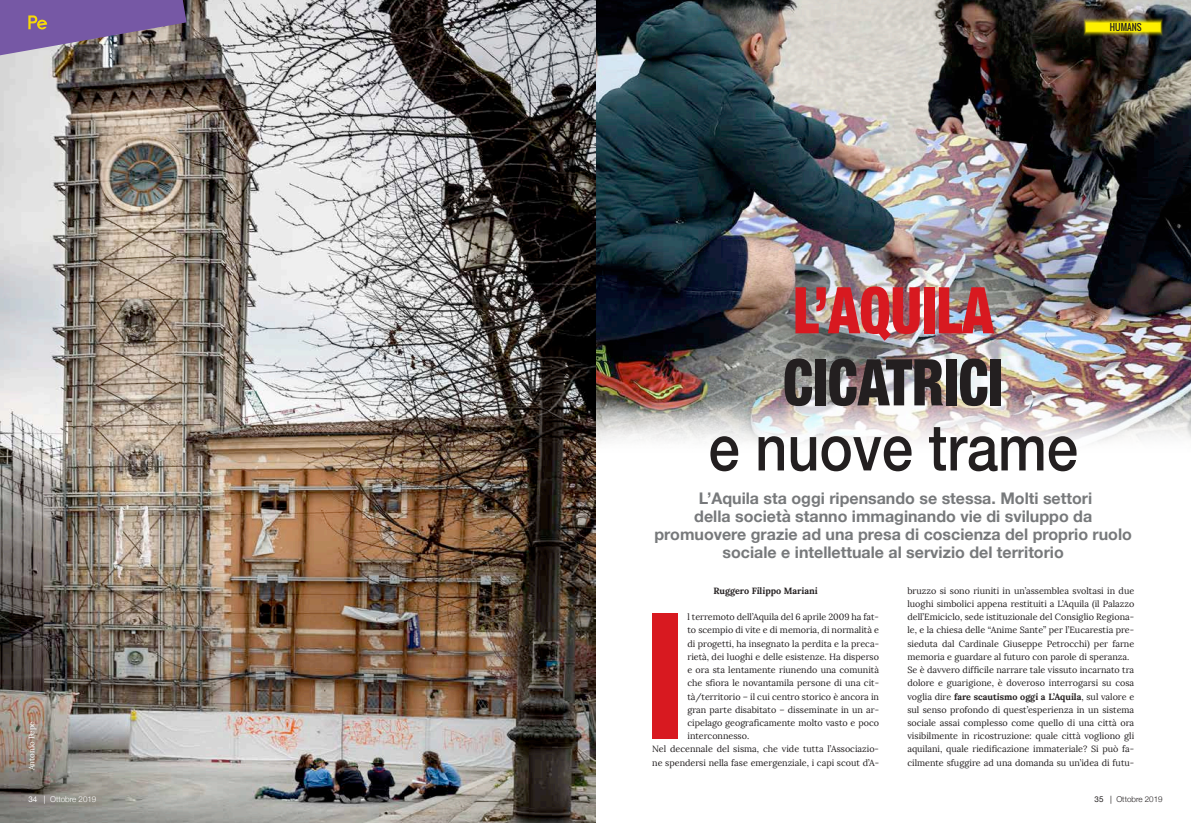
<style>
.page{position:relative;width:1191px;height:823px;background:#fff}
.page>*{position:absolute;margin:0;border:0;box-sizing:border-box;transform-origin:0 0}
.t1{font:700 condensed 175.4px "Helvetica Neue";color:#d81920}
.t2{font:500 64.4px "Helvetica Neue";color:#231f20;scale:.87 1}
.t3{font:900 condensed 64.4px "Helvetica Neue";color:#231f20;scale:.87 1}
.t4{font:900 condensed 64.4px "Helvetica Neue";color:#d81920;scale:.87 1}
.t5{font:700 16px/18px "Helvetica Neue";color:#77797b;text-align:center}
.t6{font:9px/13.2px "Lora";color:#231f20}
.t7{font:700 9px "Lora";color:#231f20}
.t8{font:9px "Oswald";color:#231f20}
.t9{font:300 8px "Helvetica Neue";color:#231f20}
.t10{font:300 8px "Helvetica Neue";color:#fff}
.t11{font:8px "Lora";color:#fff}
.s1{font-weight:400}
.s2{font-weight:700}
</style>
<div class="page">
<img style="left:595px;top:0;width:596px;height:455px">
<img style="left:0;top:0;width:595px;height:822px">
<svg style="left:1083px;top:17px;width:79px;height:20px;background:#afa513"></svg>
<svg style="left:0;top:0;width:187px;height:55px;background:#7b6494"></svg>
<p class="t11" style="left:27px;top:770px;width:51px;rotate:-90deg">Antonio Pepe</p>
<p class="t10" style="left:28px;top:792px;width:70px"><span class="s1">34 |</span> Ottobre 2019</p>
<p class="t8" style="left:1109px;top:20px;width:33px">HUMANS</p>
<h2 class="t4" style="left:793px;top:257px;width:198px">L’AQUILA</h2>
<h2 class="t3" style="left:783px;top:329px;width:250px">CICATRICI</h2>
<h2 class="t2" style="left:708px;top:395px;width:426px">e nuove trame</h2>
<h3 class="t5" style="left:654px;top:489px;width:479px">L’Aquila sta oggi ripensando se stessa. Molti settori<br>della società stanno immaginando vie di sviluppo da promuovere grazie ad una presa di coscienza del proprio ruolo sociale e intellettuale al servizio del territorio</h3>
<p class="t7" style="left:713px;top:584px;width:106px">Ruggero Filippo Mariani</p>
<h1 class="t1" style="left:642px;top:530px;width:47px">I</h1>
<p class="t6" style="left:687px;top:610px;width:193px">l terremoto dell’Aquila del 6 aprile 2009 ha fat-</p>
<p class="t6" style="left:687px;top:623px;width:193px">to scempio di vite e di memoria, di normalità e</p>
<p class="t6" style="left:687px;top:636px;width:193px">di progetti, ha insegnato la perdita e la preca-</p>
<p class="t6" style="left:687px;top:649px;width:193px">rietà, dei luoghi e delle esistenze. Ha disperso</p>
<p class="t6" style="left:687px;top:663px;width:193px">e ora sta lentamente riunendo una comunità</p>
<p class="t6" style="left:687px;top:676px;width:193px">che sfiora le novantamila persone di una cit-</p>
<p class="t6" style="left:687px;top:689px;width:193px">tà/territorio – il cui centro storico è ancora in</p>
<p class="t6" style="left:687px;top:702px;width:193px">gran parte disabitato – disseminate in un ar-</p>
<p class="t6" style="left:687px;top:715px;width:193px">cipelago geograficamente molto vasto e poco</p>
<p class="t6" style="left:687px;top:729px;width:63px">interconnesso.</p>
<p class="t6" style="left:652px;top:742px;width:228px">Nel decennale del sisma, che vide tutta l’Associazio-</p>
<p class="t6" style="left:652px;top:755px;width:228px">ne spendersi nella fase emergenziale, i capi scout d’A-</p>
<p class="t6" style="left:907px;top:583px;width:228px">bruzzo si sono riuniti in un’assemblea svoltasi in due luoghi simbolici appena restituiti a L’Aquila (il Palazzo dell’Emiciclo, sede istituzionale del Consiglio Regiona&shy;le, e la chiesa delle “Anime Sante” per l’Eucarestia pre&shy;sieduta dal Cardinale Giuseppe Petrocchi) per farne memoria e guardare al futuro con parole di speranza.<br>Se è davvero difficile narrare tale vissuto incarnato tra dolore e guarigione, è doveroso interrogarsi su cosa voglia dire <span class="s2">fare scautismo oggi a L’Aquila</span>, sul valore e sul senso profondo di quest’esperienza in un sistema sociale assai complesso come quello di una città ora visibilmente in ricostruzione: quale città vogliono gli aquilani, quale riedificazione immateriale? Si può fa&shy;cilmente sfuggire ad una domanda su un’idea di futu-</p>
<p class="t9" style="left:1094px;top:792px;width:70px"><span class="s1">35 |</span> Ottobre 2019</p>
</div>
